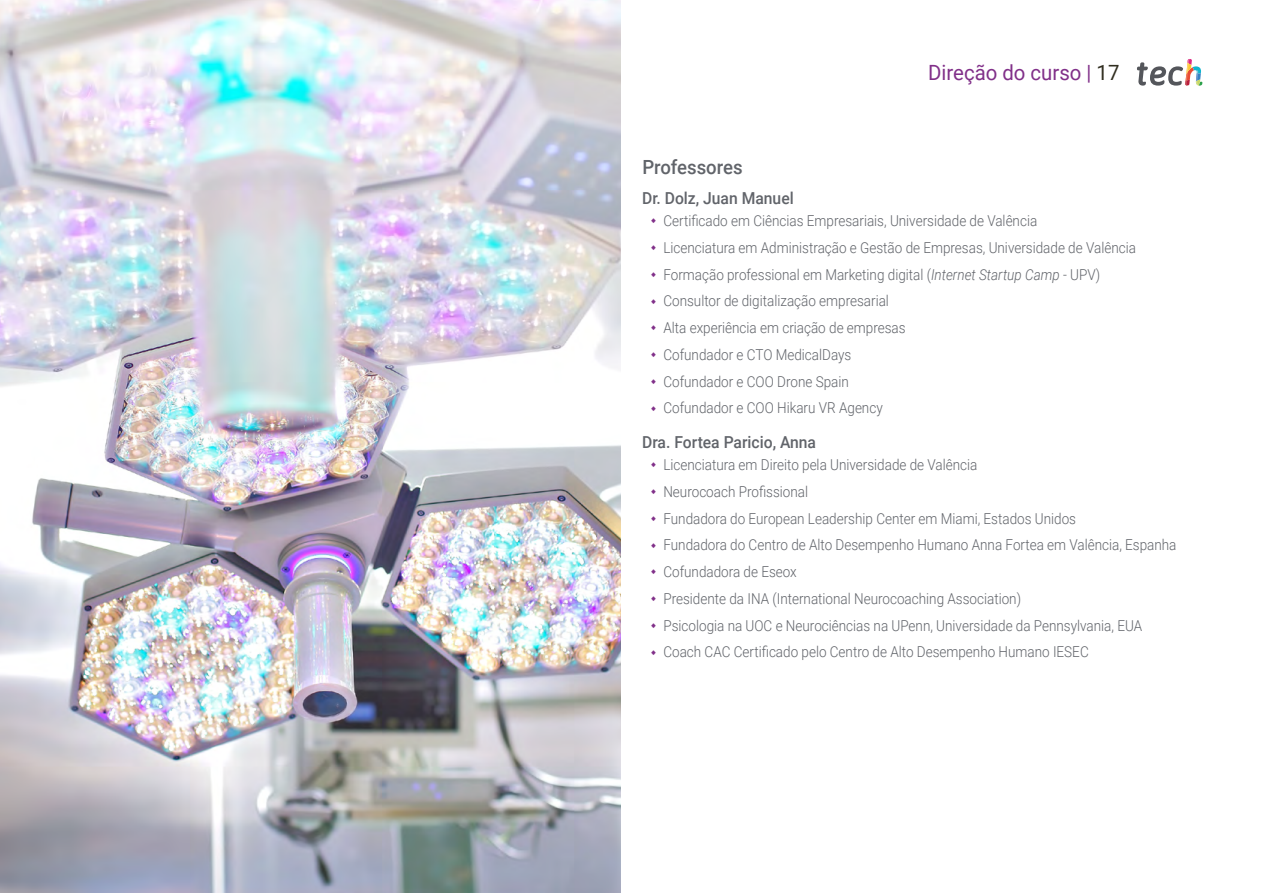
<style>
.page{position:relative;width:1263px;height:893px;background:#fff}
.page>*{position:absolute;margin:0;border:0;box-sizing:border-box;transform-origin:0 0}
.t1{font:21px "Roboto";color:#813089}
.t2{font:500 19.5px "Roboto";color:#61646a;scale:.95 1}
.t3{font:500 16.5px "Roboto";color:#61646a;scale:.95 1}
.t4{font:300 15px/26.7px "Roboto";color:#61646a;scale:.9 1}
.s1{color:#312e20}
.s2{font-style:italic}
</style>
<div class="page">
<svg style="left:1137px;top:59px;width:65px;height:27px"></svg>
<img style="left:0;top:0;width:621px;height:893px">
<h1 class="t1" style="left:928px;top:57px;width:193px">Direção do curso | <span class="s1">17</span></h1>
<h2 class="t2" style="left:642px;top:154px;width:107px">Professores</h2>
<p class="t3" style="left:642px;top:186px;width:161px">Dr. Dolz, Juan Manuel</p>
<p class="t4" style="left:663px;top:207px;width:527px">Certificado em Ciências Empresariais, Universidade de Valência<br>Licenciatura em Administração e Gestão de Empresas, Universidade de Valência Formação professional em Marketing digital (<span class="s2">Internet Startup Camp</span> - UPV)<br>Consultor de digitalização empresarial<br>Alta experiência em criação de empresas<br>Cofundador e CTO MedicalDays<br>Cofundador e COO Drone Spain<br>Cofundador e COO Hikaru VR Agency</p>
<p class="t3" style="left:642px;top:430px;width:185px">Dra. Fortea Paricio, Anna</p>
<p class="t4" style="left:663px;top:451px;width:572px">Licenciatura em Direito pela Universidade de Valência<br>Neurocoach Profissional<br>Fundadora do European Leadership Center em Miami, Estados Unidos<br>Fundadora do Centro de Alto Desempenho Humano Anna Fortea em Valência, Espanha Cofundadora de Eseox<br>Presidente da INA (International Neurocoaching Association)<br>Psicologia na UOC e Neurociências na UPenn, Universidade da Pennsylvania, EUA Coach CAC Certificado pelo Centro de Alto Desempenho Humano IESEC</p>
</div>
